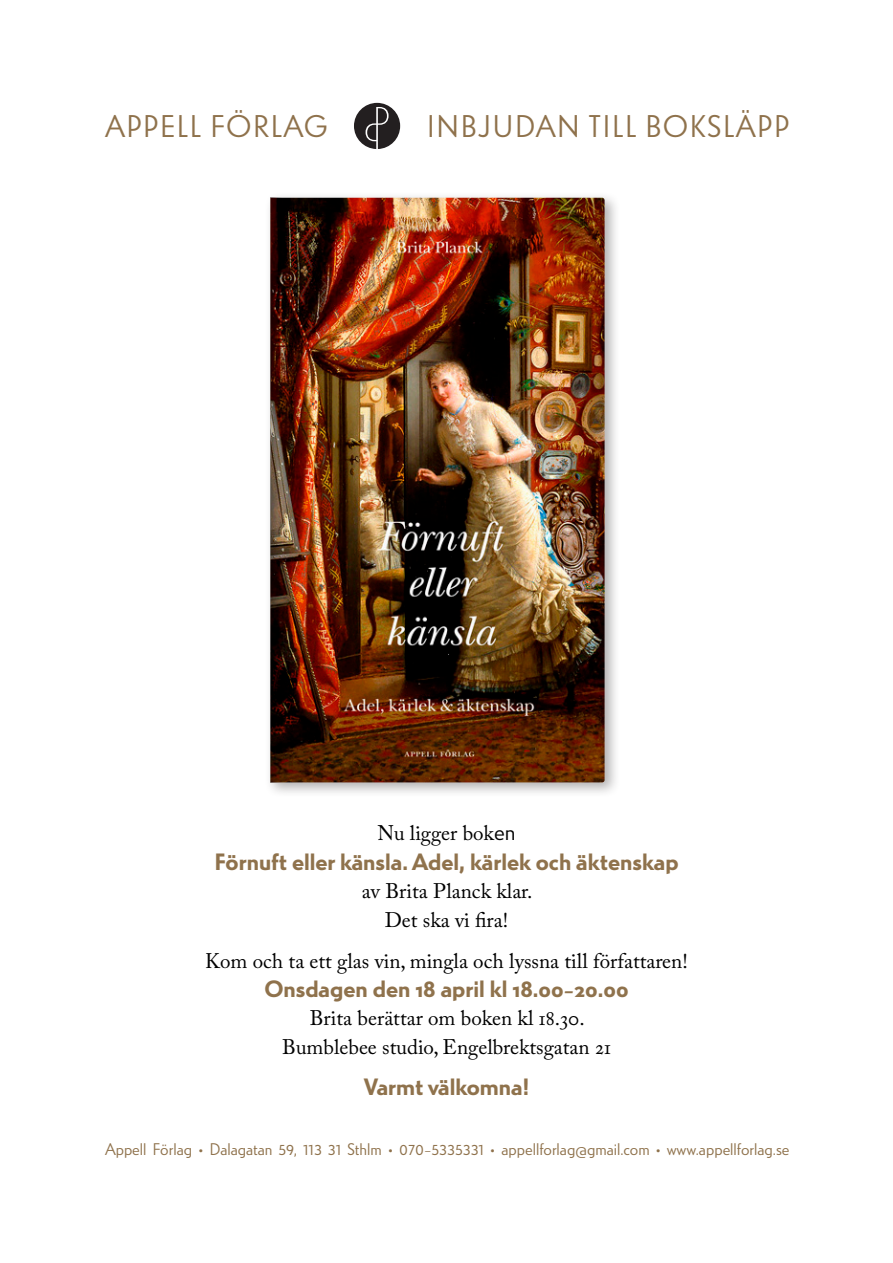
<style>
.page{position:relative;width:893px;height:1263px;background:#fff}
.page>*{position:absolute;margin:0;border:0;box-sizing:border-box;transform-origin:0 0}
.t1{font:27.9px "Uni Grotesk Std";letter-spacing:.04em;color:#8f724c}
.t2{font:21px/28.5px "Adobe Caslon Pro";color:#000;text-align:center}
.t3{font:21px "Uni Grotesk Std Bld";color:#8f724c}
.t4{font:15px "Uni Grotesk Std";color:#8f724c}
.s1{font-family:"Uni Grotesk Std"}
</style>
<div class="page">
<div style="left:264px;top:192px;width:356px;height:606px;background:#231f20;opacity:.35"></div>
<img style="left:270px;top:198px;width:350px;height:584px">
<svg style="left:354px;top:103px;width:46px;height:46px"></svg>
<h1 class="t1" style="left:105px;top:107px;width:224px">APPELL FÖRLAG</h1>
<h1 class="t1" style="left:427px;top:107px;width:364px">INBJUDAN TILL BOKSLÄPP</h1>
<p class="t2" style="left:377px;top:818px;width:139px">Nu ligger bok<span class="s1">en</span></p>
<p class="t3" style="left:214px;top:848px;width:466px">Förnuft eller känsla. Adel, kärlek och äktenskap</p>
<p class="t2" style="left:362px;top:877px;width:172px">av Brita Planck klar.<br>Det ska vi fira!</p>
<p class="t2" style="left:205px;top:947px;width:484px">Kom och ta ett glas vin, mingla och lyssna till författaren!</p>
<p class="t3" style="left:264px;top:975px;width:366px">Onsdagen den 18 april kl 18.00–20.00</p>
<p class="t2" style="left:282px;top:1004px;width:330px">Brita berättar om boken kl 18.30.<br>Bumblebee studio, Engelbrektsgatan 21</p>
<p class="t3" style="left:364px;top:1073px;width:167px">Varmt välkomna!</p>
<p class="t4" style="left:105px;top:1139px;width:686px">Appell Förlag • Dalagatan 59, 113 31 Sthlm • 070–5335331 • appellforlag@gmail.com • www.appellforlag.se</p>
</div>
